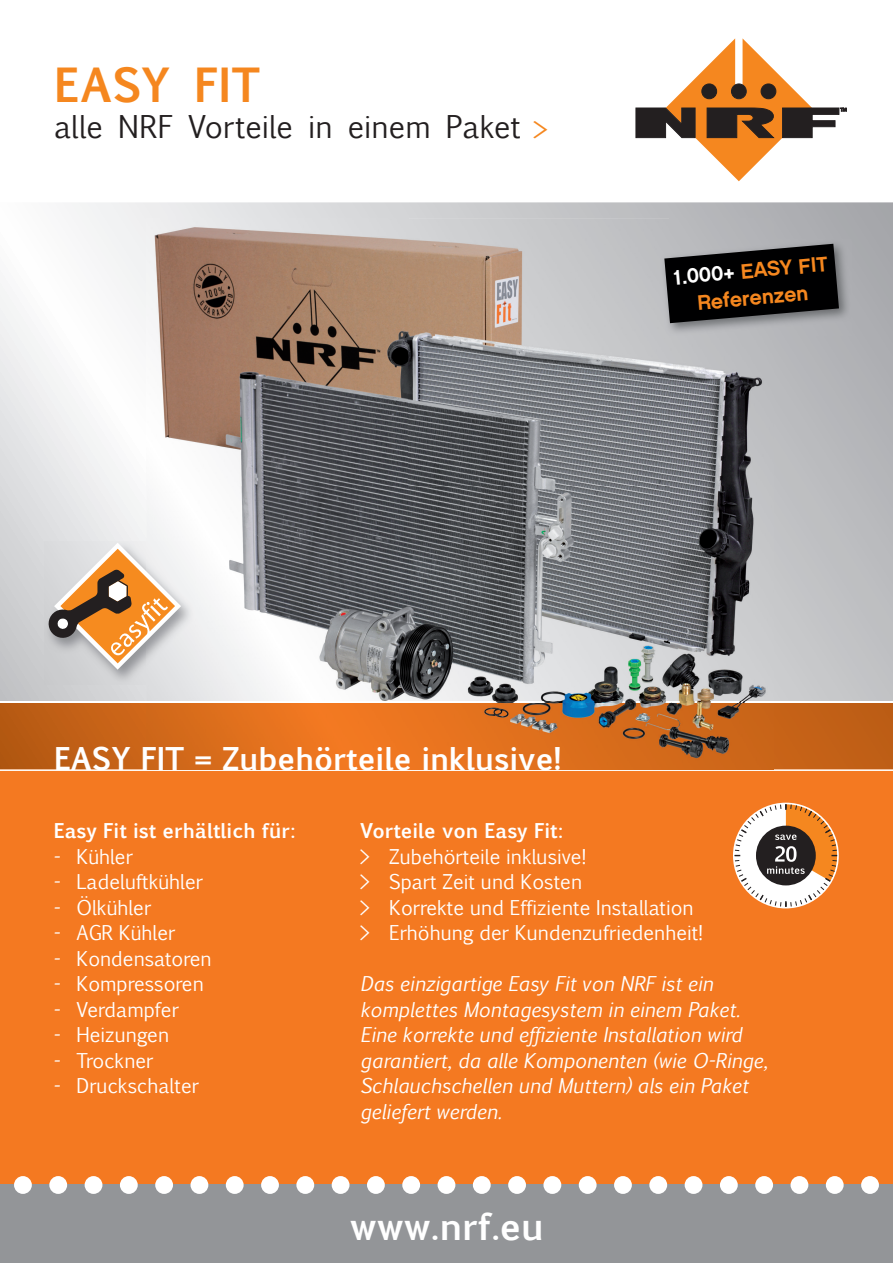
<style>
.page{position:relative;width:893px;height:1263px;background:#fff}
.page>*{position:absolute;margin:0;border:0;box-sizing:border-box;transform-origin:0 0}
.t1{font:700 45px "Euphemia UCAS";letter-spacing:.01em;color:#f5871f}
.t2{font:700 36px "Euphemia UCAS";color:#fff}
.t3{font:700 30px "Euphemia UCAS";color:#fff}
.t4{font:30px "Euphemia UCAS";color:#231f20}
.t5{font:21px/27.2px "Chalet New York Nineteen Sixty";color:#f5871f;text-align:center}
.t6{font:19.5px/25.5px "Euphemia UCAS";color:#fff}
.t7{font:italic 19.5px/25.5px "Euphemia UCAS";color:#fff}
.t8{font:700 19.5px "Euphemia UCAS";color:#fff}
.s1{font-size:22.5px;color:#f5871f}
.s2{color:#fff}
</style>
<div class="page">
<div style="left:0;top:703px;width:893px;height:506px;background:#f47921"></div>
<svg style="left:0;top:202px;width:893px;height:499px"></svg>
<svg style="left:0;top:703px;width:893px;height:66px;background:#c05f15"></svg>
<svg style="left:636px;top:38px;width:210px;height:143px"></svg>
<hr style="left:0;top:769px;width:893px;height:2px;background:#fff">
<img style="left:147px;top:218px;width:522px;height:483px">
<div style="left:669px;top:218px;width:105px;height:22px;background:#b5b6ba"></div>
<img style="left:669px;top:335px;width:105px;height:366px">
<img style="left:147px;top:701px;width:627px;height:68px">
<svg style="left:734px;top:804px;width:103px;height:103px"></svg>
<img style="left:660px;top:240px;width:191px;height:95px">
<svg style="left:664px;top:244px;width:175px;height:79px;background:#202122"></svg>
<img style="left:44px;top:541px;width:150px;height:144px">
<svg style="left:49px;top:543px;width:132px;height:127px"></svg>
<div style="left:0;top:1184px;width:893px;height:79px;background:#939598"></div>
<div style="left:190px;top:1176px;width:18px;height:18px;background:#fff;border-radius:50%"></div>
<div style="left:473px;top:1176px;width:18px;height:18px;background:#fff;border-radius:50%"></div>
<div style="left:14px;top:1176px;width:18px;height:18px;background:#fff;border-radius:50%"></div>
<div style="left:296px;top:1176px;width:18px;height:18px;background:#fff;border-radius:50%"></div>
<div style="left:579px;top:1176px;width:18px;height:18px;background:#fff;border-radius:50%"></div>
<div style="left:790px;top:1176px;width:18px;height:18px;background:#fff;border-radius:50%"></div>
<div style="left:120px;top:1176px;width:18px;height:18px;background:#fff;border-radius:50%"></div>
<div style="left:402px;top:1176px;width:18px;height:18px;background:#fff;border-radius:50%"></div>
<div style="left:685px;top:1176px;width:17px;height:18px;background:#fff;border-radius:50%"></div>
<div style="left:720px;top:1176px;width:18px;height:18px;background:#fff;border-radius:50%"></div>
<div style="left:226px;top:1176px;width:18px;height:18px;background:#fff;border-radius:50%"></div>
<div style="left:508px;top:1176px;width:18px;height:18px;background:#fff;border-radius:50%"></div>
<div style="left:49px;top:1176px;width:18px;height:18px;background:#fff;border-radius:50%"></div>
<div style="left:332px;top:1176px;width:17px;height:18px;background:#fff;border-radius:50%"></div>
<div style="left:614px;top:1176px;width:18px;height:18px;background:#fff;border-radius:50%"></div>
<div style="left:826px;top:1176px;width:18px;height:18px;background:#fff;border-radius:50%"></div>
<div style="left:155px;top:1176px;width:18px;height:18px;background:#fff;border-radius:50%"></div>
<div style="left:438px;top:1176px;width:17px;height:18px;background:#fff;border-radius:50%"></div>
<div style="left:261px;top:1176px;width:18px;height:18px;background:#fff;border-radius:50%"></div>
<div style="left:543px;top:1176px;width:18px;height:18px;background:#fff;border-radius:50%"></div>
<div style="left:755px;top:1176px;width:18px;height:18px;background:#fff;border-radius:50%"></div>
<div style="left:85px;top:1176px;width:17px;height:18px;background:#fff;border-radius:50%"></div>
<div style="left:367px;top:1176px;width:18px;height:18px;background:#fff;border-radius:50%"></div>
<div style="left:649px;top:1176px;width:18px;height:18px;background:#fff;border-radius:50%"></div>
<div style="left:861px;top:1176px;width:18px;height:18px;background:#fff;border-radius:50%"></div>
<h1 class="t1" style="left:54px;top:51px;width:208px">EASY FIT</h1>
<h3 class="t4" style="left:54px;top:104px;width:495px">alle NRF Vorteile in einem Paket <span class="s1">&gt;</span></h3>
<p class="t5" style="left:672px;top:263px;width:156px;rotate:-5deg"><span class="s2">1.000+</span> EASY FIT<br>Referenzen</p>
<h3 class="t3" style="left:54px;top:735px;width:509px">EASY FIT = Zubehörteile inklusive!</h3>
<p class="t8" style="left:54px;top:816px;width:243px">Easy Fit ist erhältlich für:</p>
<p class="t6" style="left:54px;top:843px;width:81px">- Kühler</p>
<p class="t6" style="left:54px;top:868px;width:151px">- Ladeluftkühler</p>
<p class="t6" style="left:54px;top:894px;width:99px">- Ölkühler</p>
<p class="t6" style="left:54px;top:919px;width:123px">- AGR Kühler</p>
<p class="t6" style="left:54px;top:945px;width:159px">- Kondensatoren</p>
<p class="t6" style="left:54px;top:970px;width:152px">- Kompressoren</p>
<p class="t6" style="left:54px;top:996px;width:127px">- Verdampfer</p>
<p class="t6" style="left:54px;top:1021px;width:117px">- Heizungen</p>
<p class="t6" style="left:54px;top:1047px;width:101px">- Trockner</p>
<p class="t6" style="left:54px;top:1072px;width:147px">- Druckschalter</p>
<p class="t8" style="left:360px;top:816px;width:205px">Vorteile von Easy Fit:</p>
<p class="t6" style="left:360px;top:843px;width:344px">&gt; Zubehörteile inklusive!<br>&gt; Spart Zeit und Kosten<br>&gt; Korrekte und Effiziente Installation &gt; Erhöhung der Kundenzufriedenheit!</p>
<p class="t7" style="left:360px;top:971px;width:409px">Das einzigartige Easy Fit von NRF ist ein komplettes Montagesystem in einem Paket.<br>Eine korrekte und effiziente Installation wird garantiert, da alle Komponenten (wie O-Ringe, Schlauchschellen und Muttern) als ein Paket geliefert werden.</p>
<h2 class="t2" style="left:350px;top:1199px;width:196px">www.nrf.eu</h2>
</div>
